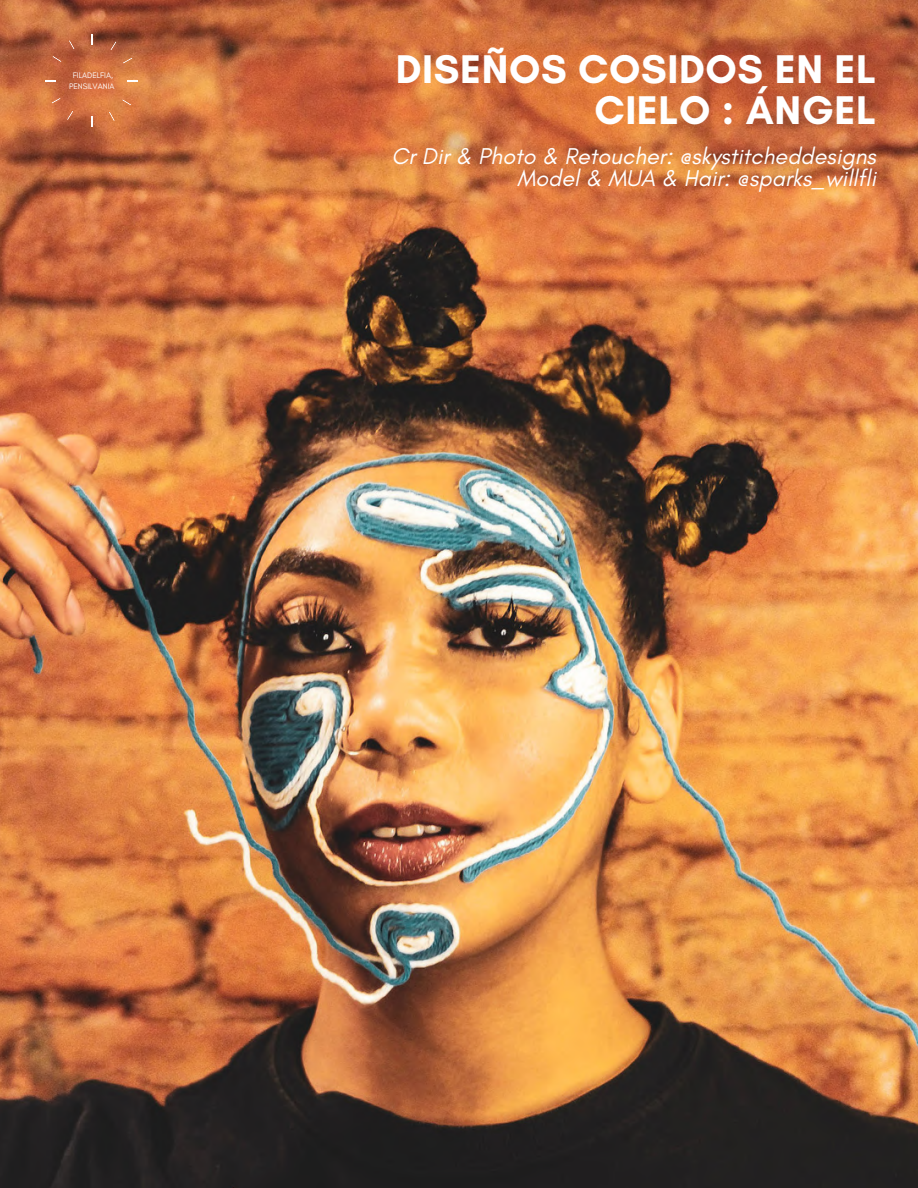
<style>
.page{position:relative;width:918px;height:1188px;background:#fff}
.page>*{position:absolute;margin:0;border:0;box-sizing:border-box;transform-origin:0 0}
.t1{font:700 40.8px/41.7px "Glacial Indifference";letter-spacing:.015em;color:#fff;text-align:right}
.t2{font:italic 23.25px "Glacial Indifference";color:#fff}
.t3{font:8.1px/11.2px "Glacial Indifference";color:#fff;text-align:center}
</style>
<div class="page">
<img style="left:0;top:0;width:918px;height:1188px">
<svg style="left:67px;top:111px;width:6px;height:9px"></svg>
<svg style="left:110px;top:41px;width:7px;height:10px"></svg>
<svg style="left:52px;top:56px;width:10px;height:6px"></svg>
<svg style="left:122px;top:99px;width:9px;height:7px"></svg>
<svg style="left:51px;top:98px;width:10px;height:6px"></svg>
<svg style="left:123px;top:58px;width:9px;height:6px"></svg>
<svg style="left:69px;top:40px;width:6px;height:10px"></svg>
<svg style="left:109px;top:112px;width:6px;height:9px"></svg>
<p class="t3" style="left:69px;top:70px;width:47px">FILADELFIA,<br>PENSILVANIA</p>
<h1 class="t1" style="left:396px;top:48px;width:482px">DISEÑOS COSIDOS EN EL<br>CIELO : ÁNGEL</h1>
<p class="t2" style="left:391px;top:142px;width:486px">Cr Dir &amp; Photo &amp; Retoucher: @skystitcheddesigns</p>
<p class="t2" style="left:517px;top:163px;width:360px">Model &amp; MUA &amp; Hair: @sparks_willfli</p>
</div>
